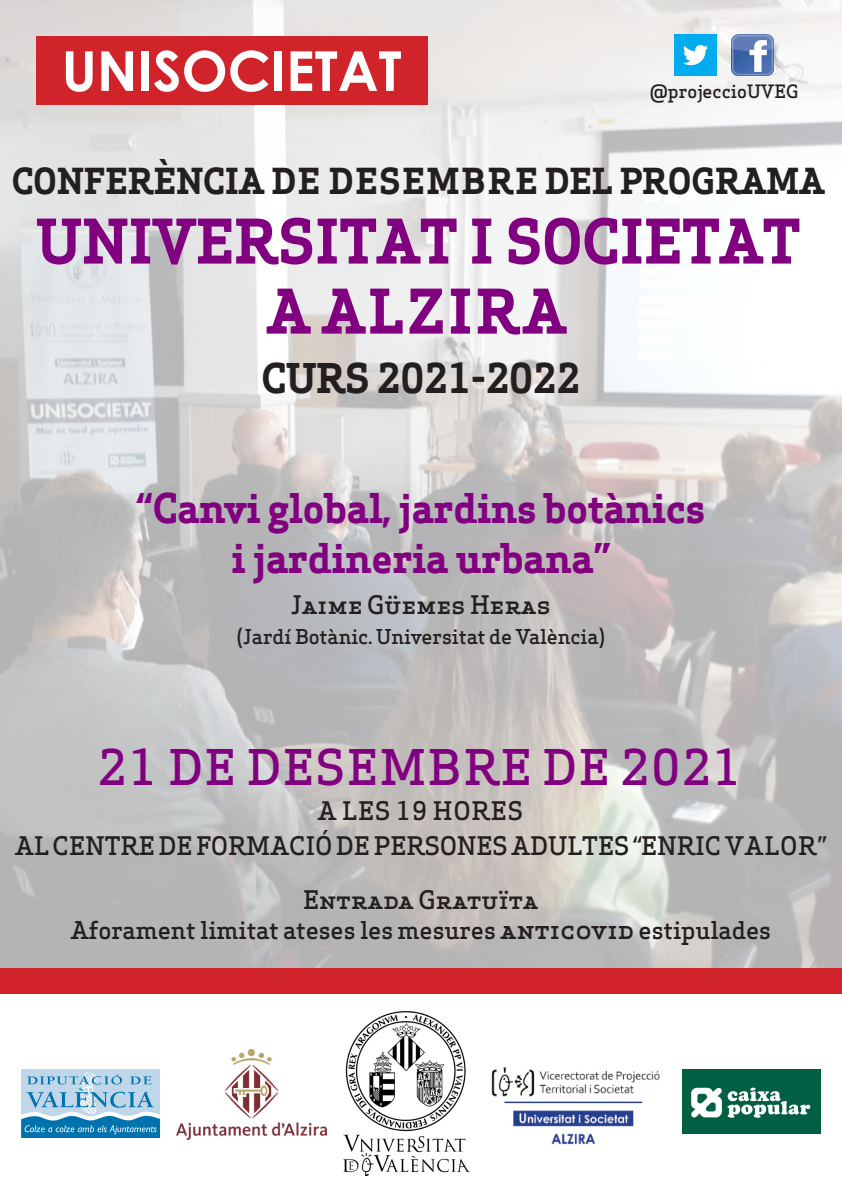
<style>
.page{position:relative;width:842px;height:1191px;background:#fff}
.page>*{position:absolute;margin:0;border:0;box-sizing:border-box;transform-origin:0 0}
.t1{font:700 60px "Apex Serif";color:#800080}
.t2{font:700 55px "Century Gothic";color:#fff}
.t3{font:500 48px "Apex Serif";letter-spacing:.04em;color:#800080}
.t4{font:700 40px "Apex Serif";letter-spacing:-.01em;color:#800080}
.t5{font:700 40px "Apex Serif";letter-spacing:-.01em;color:#231f20}
.t6{font:700 35px "Apex Serif";color:#231f20}
.t7{font:500 25px "Apex Serif";color:#231f20}
.t8{font:500 25px "Apex Serif";letter-spacing:.04em;color:#231f20}
.t9{font:500 24px "Apex Serif";letter-spacing:-.01em;color:#231f20}
.t10{font:500 20px "Apex Serif";letter-spacing:-.01em;color:#231f20}
.t11{font:500 18px "Apex Serif";color:#231f20}
.s1{font-size:26px}
</style>
<div class="page">
<img style="left:0;top:0;width:842px;height:968px">
<div style="left:0;top:968px;width:842px;height:26px;background:#d1232a"></div>
<div style="left:36px;top:36px;width:391px;height:69px;background:#d1232a"></div>
<img style="left:731px;top:34px;width:42px;height:42px">
<img style="left:675px;top:34px;width:42px;height:42px">
<img style="left:491px;top:1067px;width:169px;height:78px">
<img style="left:343px;top:1011px;width:127px;height:164px">
<img style="left:682px;top:1069px;width:138px;height:64px">
<img style="left:176px;top:1049px;width:151px;height:90px">
<img style="left:22px;top:1069px;width:138px;height:68px">
<p class="t2" style="left:62px;top:29px;width:341px">UNISOCIETAT</p>
<p class="t11" style="left:650px;top:80px;width:150px">@projeccioUVEG</p>
<p class="t6" style="left:12px;top:158px;width:814px">CONFERÈNCIA DE DESEMBRE DEL PROGRAMA</p>
<p class="t1" style="left:36px;top:203px;width:766px">UNIVERSITAT I SOCIETAT</p>
<p class="t1" style="left:267px;top:273px;width:300px">A ALZIRA</p>
<p class="t5" style="left:261px;top:353px;width:320px">CURS 2021-2022</p>
<p class="t4" style="left:136px;top:483px;width:570px">“Canvi global, jardins botànics</p>
<p class="t4" style="left:232px;top:533px;width:380px">i jardineria urbana”</p>
<p class="t7" style="left:291px;top:589px;width:261px">Jaime Güemes Heras</p>
<p class="t10" style="left:237px;top:624px;width:370px">(Jardí Botànic. Universitat de València)</p>
<p class="t3" style="left:98px;top:737px;width:645px">21 DE DESEMBRE DE 2021</p>
<p class="t8" style="left:318px;top:795px;width:207px">A LES 19 HORES</p>
<p class="t7" style="left:15px;top:830px;width:813px">AL CENTRE DE FORMACIÓ DE PERSONES ADULTES “ENRIC VALOR”</p>
<p class="t7" style="left:303px;top:884px;width:237px">Entrada Gratuïta</p>
<p class="t9" style="left:71px;top:915px;width:702px">Aforament limitat ateses les mesures <span class="s1">anticovid</span> estipulades</p>
</div>
